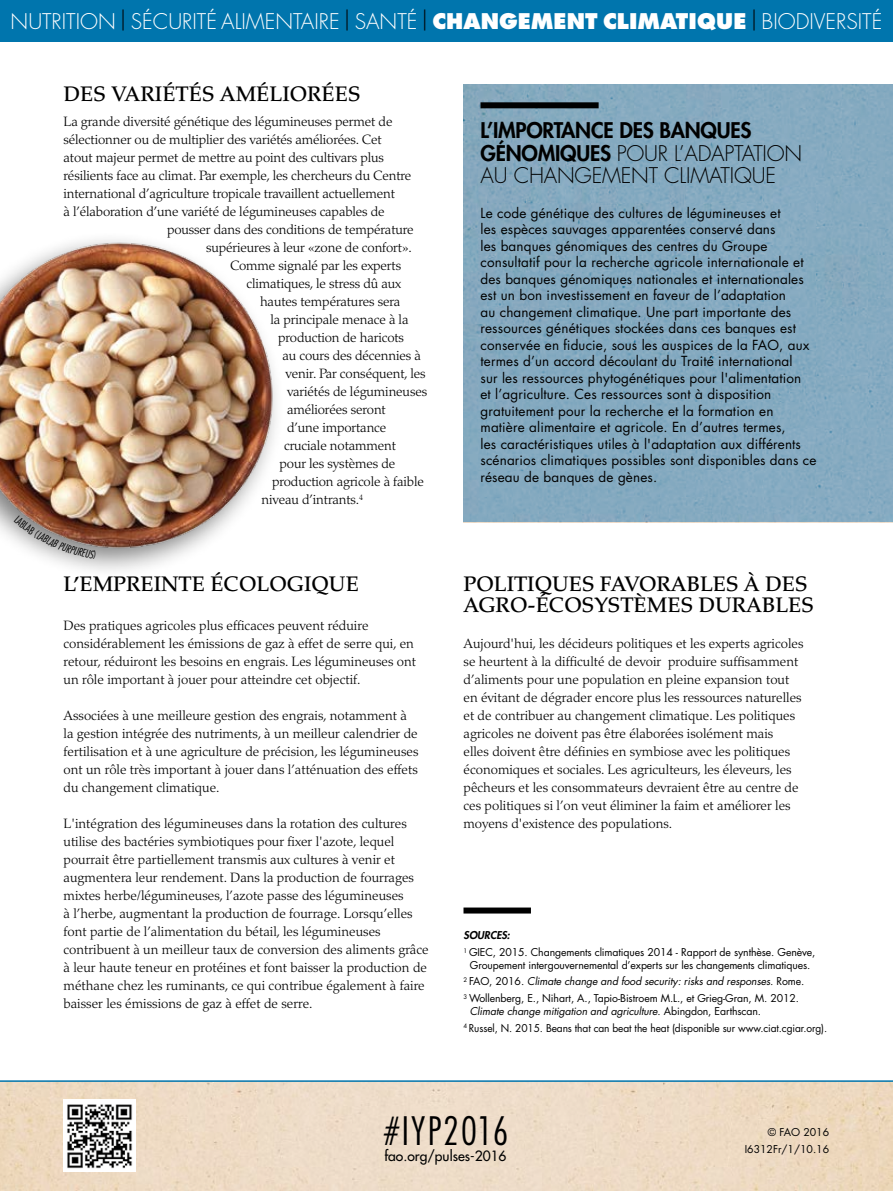
<style>
.page{position:relative;width:893px;height:1191px;background:#fff}
.page>*{position:absolute;margin:0;border:0;box-sizing:border-box;transform-origin:0 0}
.t1{font:300 condensed 38.1px "Futura Std";letter-spacing:.05em;color:#000}
.t2{font:500 21px/21px "Palatino LT Std";color:#000}
.t3{font:300 21px/22.5px "Futura Std";letter-spacing:-.01em;color:#000}
.t4{font:300 21px "Futura Std";color:#fff}
.t5{font:500 13.8px "Futura Std";color:#000}
.t6{font:300 13.5px/18px "Palatino LT Std";color:#000}
.t7{font:13.5px/16.5px "Futura Std";letter-spacing:.01em;color:#000}
.t8{font:10.5px/16.8px "Futura Std";letter-spacing:-.01em;color:#000}
.s1{color:#000}
.s2{font-weight:800}
.s3{font-weight:800;font-style:italic}
.s4{font-style:italic}
</style>
<div class="page">
<img style="left:0;top:1081px;width:893px;height:110px">
<div style="left:0;top:0;width:893px;height:42px;background:#0075ad"></div>
<hr style="left:0;top:1080px;width:893px;height:1px;background:#0075ad">
<div style="left:463px;top:907px;width:68px;height:6px;background:#000"></div>
<div style="left:64px;top:1099px;width:72px;height:73px;background:#fff"></div>
<img style="left:67px;top:1104px;width:66px;height:64px">
<div style="left:463px;top:84px;width:430px;height:438px;background:#85aac0"></div>
<div style="left:480px;top:102px;width:119px;height:6px;background:#000"></div>
<div style="left:0;top:231px;width:285px;height:348px;background:#000;opacity:.5"></div>
<img style="left:0;top:238px;width:277px;height:316px">
<svg style="left:14px;top:516px;width:82px;height:43px;background:#ad9890"></svg>
<h2 class="t4" style="left:11px;top:9px;width:873px">NUTRITION <span class="s1">|</span> SÉCURITÉ ALIMENTAIRE <span class="s1">|</span> SANTÉ <span class="s1">|</span> <span class="s2">CHANGEMENT CLIMATIQUE</span> <span class="s1">|</span> BIODIVERSITÉ</h2>
<h2 class="t2" style="left:64px;top:83px;width:299px">DES VARIÉTÉS AMÉLIORÉES</h2>
<p class="t6" style="left:64px;top:113px;width:330px">La grande diversité génétique des légumineuses permet de</p>
<p class="t6" style="left:64px;top:131px;width:320px">sélectionner ou de multiplier des variétés améliorées. Cet</p>
<p class="t6" style="left:64px;top:149px;width:322px">atout majeur permet de mettre au point des cultivars plus</p>
<p class="t6" style="left:64px;top:167px;width:349px">résilients face au climat. Par exemple, les chercheurs du Centre</p>
<p class="t6" style="left:64px;top:185px;width:333px">international d’agriculture tropicale travaillent actuellement</p>
<p class="t6" style="left:64px;top:203px;width:323px">à l’élaboration d’une variété de légumineuses capables de</p>
<p class="t6" style="left:167px;top:221px;width:248px">pousser dans des conditions de température</p>
<p class="t6" style="left:206px;top:239px;width:207px">supérieures à leur «zone de confort».</p>
<p class="t6" style="left:230px;top:257px;width:173px">Comme signalé par les experts</p>
<p class="t6" style="left:247px;top:275px;width:156px">climatiques, le stress dû aux</p>
<p class="t6" style="left:260px;top:293px;width:142px">hautes températures sera</p>
<p class="t6" style="left:271px;top:311px;width:139px">la principale menace à la</p>
<p class="t6" style="left:278px;top:329px;width:128px">production de haricots</p>
<p class="t6" style="left:283px;top:347px;width:140px">au cours des décennies à</p>
<p class="t6" style="left:286px;top:365px;width:142px">venir. Par conséquent, les</p>
<p class="t6" style="left:287px;top:383px;width:142px">variétés de légumineuses</p>
<p class="t6" style="left:287px;top:401px;width:100px">améliorées seront</p>
<p class="t6" style="left:287px;top:419px;width:101px">d’une importance</p>
<p class="t6" style="left:284px;top:437px;width:114px">cruciale notamment</p>
<p class="t6" style="left:280px;top:455px;width:117px">pour les systèmes de</p>
<p class="t6" style="left:272px;top:473px;width:153px">production agricole à faible</p>
<p class="t6" style="left:262px;top:491px;width:103px">niveau d’intrants.<sup>4</sup></p>
<h2 class="t2" style="left:64px;top:574px;width:297px">L’EMPREINTE ÉCOLOGIQUE</h2>
<p class="t6" style="left:64px;top:617px;width:354px">Des pratiques agricoles plus efficaces peuvent réduire considérablement les émissions de gaz à effet de serre qui, en retour, réduiront les besoins en engrais. Les légumineuses ont un rôle important à jouer pour atteindre cet objectif.</p>
<p class="t6" style="left:64px;top:707px;width:356px">Associées à une meilleure gestion des engrais, notamment à la gestion intégrée des nutriments, à un meilleur calendrier de fertilisation et à une agriculture de précision, les légumineuses ont un rôle très important à jouer dans l’atténuation des effets du changement climatique.</p>
<p class="t6" style="left:64px;top:815px;width:367px">L'intégration des légumineuses dans la rotation des cultures utilise des bactéries symbiotiques pour fixer l'azote, lequel pourrait être partiellement transmis aux cultures à venir et augmentera leur rendement. Dans la production de fourrages mixtes herbe/légumineuses, l’azote passe des légumineuses<br>à l’herbe, augmentant la production de fourrage. Lorsqu’elles font partie de l’alimentation du bétail, les légumineuses contribuent à un meilleur taux de conversion des aliments grâce à leur haute teneur en protéines et font baisser la production de méthane chez les ruminants, ce qui contribue également à faire baisser les émissions de gaz à effet de serre.</p>
<h2 class="t3" style="left:480px;top:120px;width:323px"><span class="s2">L’IMPORTANCE DES BANQUES<br>GÉNOMIQUES</span> POUR L’ADAPTATION<br>AU CHANGEMENT CLIMATIQUE</h2>
<p class="t7" style="left:480px;top:205px;width:337px">Le code génétique des cultures de légumineuses et<br>les espèces sauvages apparentées conservé dans<br>les banques génomiques des centres du Groupe consultatif pour la recherche agricole internationale et des banques génomiques nationales et internationales est un bon investissement en faveur de l’adaptation<br>au changement climatique. Une part importante des ressources génétiques stockées dans ces banques est conservée en fiducie, sous les auspices de la FAO, aux termes d’un accord découlant du Traité international<br>sur les ressources phytogénétiques pour l'alimentation<br>et l’agriculture. Ces ressources sont à disposition gratuitement pour la recherche et la formation en matière alimentaire et agricole. En d’autres termes,<br>les caractéristiques utiles à l'adaptation aux différents scénarios climatiques possibles sont disponibles dans ce réseau de banques de gènes.</p>
<h2 class="t2" style="left:463px;top:574px;width:352px">POLITIQUES FAVORABLES À DES<br>AGRO-ÉCOSYSTÈMES DURABLES</h2>
<p class="t6" style="left:463px;top:635px;width:342px">Aujourd'hui, les décideurs politiques et les experts agricoles se heurtent à la difficulté de devoir produire suffisamment d’aliments pour une population en pleine expansion tout en évitant de dégrader encore plus les ressources naturelles et de contribuer au changement climatique. Les politiques agricoles ne doivent pas être élaborées isolément mais<br>elles doivent être définies en symbiose avec les politiques économiques et sociales. Les agriculteurs, les éleveurs, les pêcheurs et les consommateurs devraient être au centre de ces politiques si l’on veut éliminer la faim et améliorer les moyens d'existence des populations.</p>
<p class="t8" style="left:463px;top:927px;width:353px"><span class="s3">SOURCES:<br></span><sup>1</sup> GIEC, 2015. Changements climatiques 2014 - Rapport de synthèse. Genève,</p>
<p class="t8" style="left:463px;top:956px;width:348px;text-indent:6px">Groupement intergouvernemental d’experts sur les changements climatiques.<br><sup>2</sup> FAO, 2016. <span class="s4">Climate change and food security: risks and responses.</span> Rome.<br><sup>3</sup> Wollenberg, E., Nihart, A., Tapio-Bistroem M.L., et Grieg-Gran, M. 2012.</p>
<p class="t8" style="left:463px;top:1002px;width:365px;text-indent:6px"><span class="s4">Climate change mitigation and agriculture</span>. Abingdon, Earthscan.<br><sup>4</sup> Russel, N. 2015. Beans that can beat the heat (disponible sur www.ciat.cgiar.org).</p>
<h1 class="t1" style="left:384px;top:1108px;width:126px">#IYP2016</h1>
<p class="t5" style="left:384px;top:1147px;width:124px">fao.org/pulses-2016</p>
<p class="t8" style="left:745px;top:1123px;width:86px;text-align:right">© FAO 2016<br>I6312Fr/1/10.16</p>
</div>
